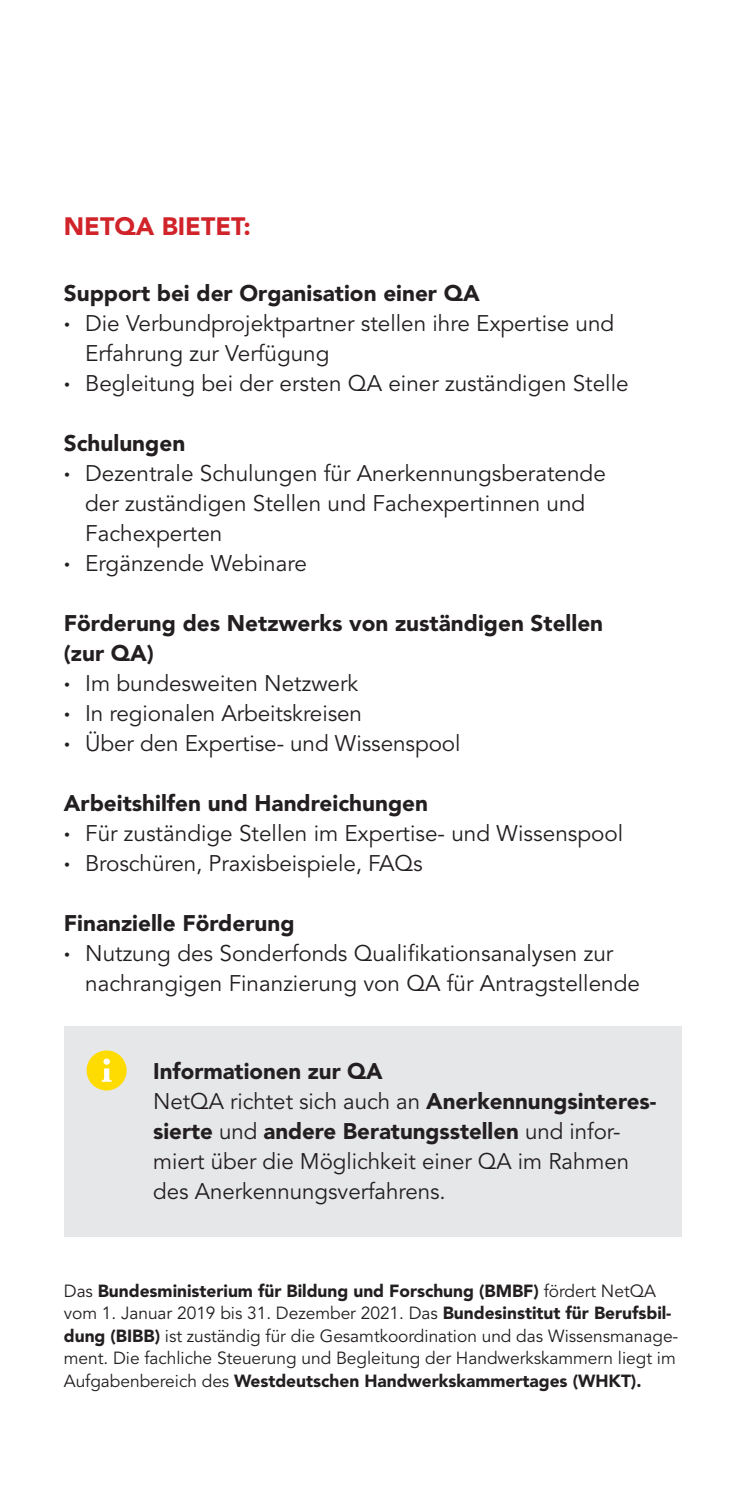
<style>
.page{position:relative;width:745px;height:1489px;background:#fff}
.page>*{position:absolute;margin:0;border:0;box-sizing:border-box;transform-origin:0 0}
.AID_Flyer_Headline{font:900 25px "Avenir LT Std";color:#d1232a}
.AID_Flyer_Fließtext{font:22.5px/30px "Avenir LT Std";color:#231f20}
.Zwischenhead{font:900 22.5px/30px "Avenir LT Std";color:#231f20}
.AID_Flyer_Fließtext-2{font:900 22.5px "Avenir LT Std";color:#231f20}
.AID_Flyer_Fließtext-3{font:17.5px/22.5px "Avenir LT Std";color:#231f20}
.s1{font-weight:900}
</style>
<div class="page">
<div style="left:64px;top:1026px;width:616px;height:210px;background:#e6e7e9"></div>
<div style="left:86px;top:1050px;width:40px;height:40px;background:#ffdc01;border-radius:50%"></div>
<svg style="left:101px;top:1058px;width:20px;height:28px"></svg>
<p class="AID_Flyer_Headline" style="left:64px;top:211px;width:188px">NETQA BIETET:</p>
<p class="Zwischenhead" style="left:64px;top:278px;width:417px">Support bei der Organisation einer QA</p>
<p class="AID_Flyer_Fließtext" style="left:85px;top:309px;width:530px;text-indent:-21px"><span class="s1">·</span> Die Verbundprojektpartner stellen ihre Expertise und<br>Erfahrung zur Verfügung</p>
<p class="AID_Flyer_Fließtext" style="left:64px;top:369px;width:566px"><span class="s1">·</span> Begleitung bei der ersten QA einer zuständigen Stelle</p>
<p class="Zwischenhead" style="left:64px;top:428px;width:123px">Schulungen</p>
<p class="AID_Flyer_Fließtext" style="left:85px;top:459px;width:522px;text-indent:-21px"><span class="s1">·</span> Dezentrale Schulungen für Anerkennungsberatende der zuständigen Stellen und Fachexpertinnen und<br>Fachexperten</p>
<p class="AID_Flyer_Fließtext" style="left:64px;top:549px;width:244px"><span class="s1">·</span> Ergänzende Webinare</p>
<p class="Zwischenhead" style="left:64px;top:608px;width:540px">Förderung des Netzwerks von zuständigen Stellen (zur QA)</p>
<p class="AID_Flyer_Fließtext" style="left:64px;top:669px;width:296px"><span class="s1">·</span> Im bundesweiten Netzwerk</p>
<p class="AID_Flyer_Fließtext" style="left:64px;top:699px;width:299px"><span class="s1">·</span> In regionalen Arbeitskreisen</p>
<p class="AID_Flyer_Fließtext" style="left:64px;top:729px;width:398px"><span class="s1">·</span> Über den Expertise- und Wissenspool</p>
<p class="Zwischenhead" style="left:64px;top:788px;width:365px">Arbeitshilfen und Handreichungen</p>
<p class="AID_Flyer_Fließtext" style="left:64px;top:819px;width:560px"><span class="s1">·</span> Für zuständige Stellen im Expertise- und Wissenspool</p>
<p class="AID_Flyer_Fließtext" style="left:64px;top:849px;width:360px"><span class="s1">·</span> Broschüren, Praxisbeispiele, FAQs</p>
<p class="Zwischenhead" style="left:64px;top:908px;width:232px">Finanzielle Förderung</p>
<p class="AID_Flyer_Fließtext" style="left:85px;top:939px;width:556px;text-indent:-21px"><span class="s1">·</span> Nutzung des Sonderfonds Qualifikationsanalysen zur nachrangigen Finanzierung von QA für Antragstellende</p>
<p class="AID_Flyer_Fließtext-2" style="left:153px;top:1057px;width:231px">Informationen zur QA</p>
<p class="AID_Flyer_Fließtext" style="left:153px;top:1086px;width:504px">NetQA richtet sich auch an <span class="s1">Anerkennungsinteres&shy;sierte</span> und <span class="s1">andere Beratungsstellen</span> und infor&shy;miert über die Möglichkeit einer QA im Rahmen des Anerkennungsverfahrens.</p>
<p class="AID_Flyer_Fließtext-3" style="left:64px;top:1279px;width:615px">Das <span class="s1">Bundesministerium für Bildung und Forschung (BMBF)</span> fördert NetQA vom 1. Januar 2019 bis 31. Dezember 2021. Das <span class="s1">Bundesinstitut für Berufsbil&shy;dung (BIBB)</span> ist zuständig für die Gesamtkoordination und das Wissensmanage&shy;ment. Die fachliche Steuerung und Begleitung der Handwerkskammern liegt im Aufgabenbereich des <span class="s1">Westdeutschen Handwerkskammertages (WHKT).</span></p>
</div>
